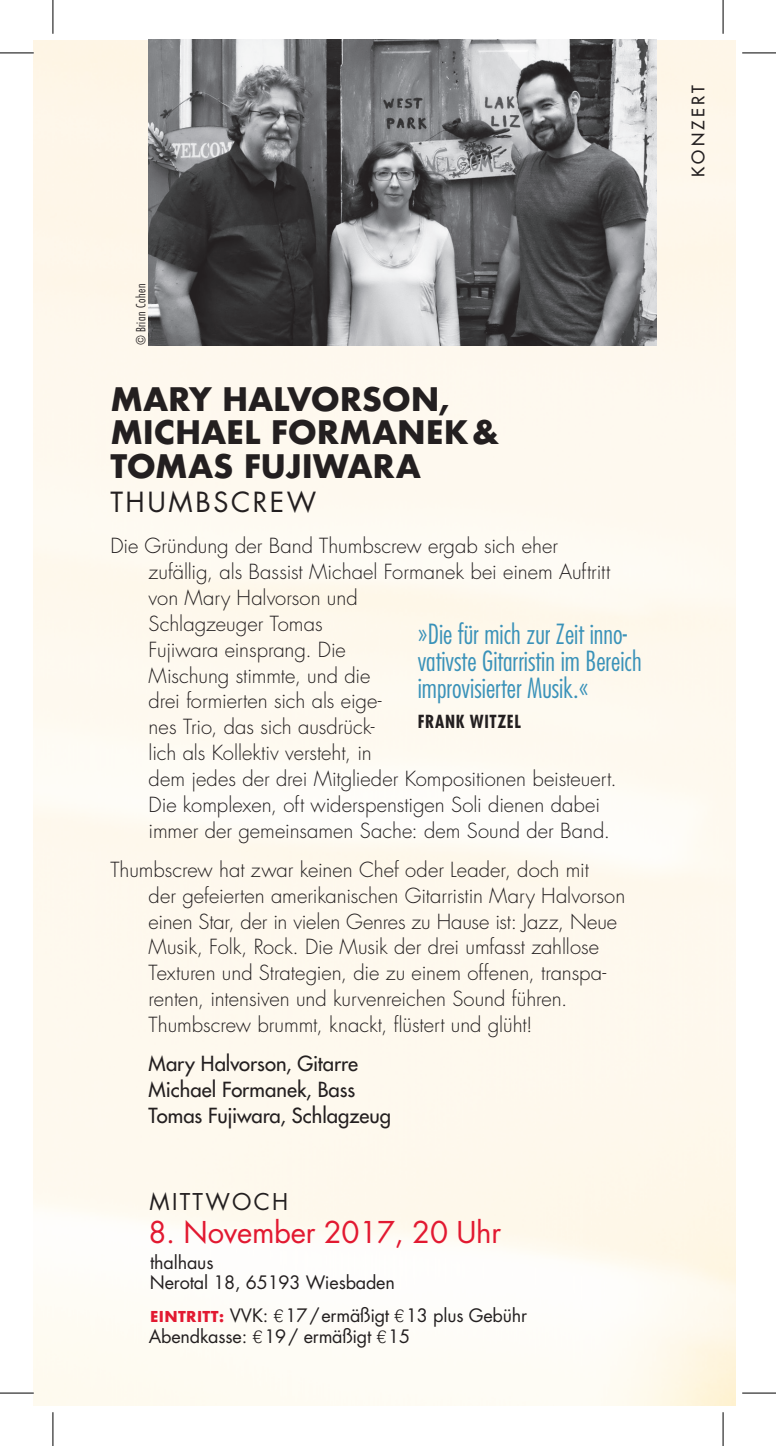
<style>
.page{position:relative;width:776px;height:1446px;background:#fff}
.page>*{position:absolute;margin:0;border:0;box-sizing:border-box;transform-origin:0 0}
.t1{font:700 31.5px/33.8px "Futura";letter-spacing:-.01em;color:#231f20}
.t2{font:29.25px "Futura";letter-spacing:-.01em;color:#e21931}
.t3{font:300 condensed 27px/27px "Futura";color:#3a92b9}
.t4{font:27px "Futura";letter-spacing:.09em;color:#231f20}
.t5{font:22.5px "Futura";letter-spacing:.1em;color:#231f20}
.t6{font:300 20.25px/25.9px "Futura";letter-spacing:-.005em;color:#231f20}
.t7{font:20.25px/25.9px "Futura";color:#231f20}
.t8{font:18px/20.2px "Futura";letter-spacing:-.01em;color:#231f20}
.t9{font:700 condensed 17.55px "Futura";letter-spacing:.035em;color:#231f20}
.t10{font:16.88px "Futura";letter-spacing:.2em;color:#231f20}
.t11{font:300 condensed 12.38px "Futura";letter-spacing:.05em;color:#231f20}
.s1{font-weight:700;font-size:14.62px;color:#e21931}
.s2{font-family:"Helvetica";font-weight:300}
</style>
<div class="page">
<img style="left:34px;top:40px;width:701px;height:1365px">
<img style="left:148px;top:39px;width:508px;height:307px">
<hr style="left:0;top:53px;width:34px;height:1px;background:#000">
<hr style="left:742px;top:53px;width:33px;height:1px;background:#000">
<hr style="left:0;top:1392px;width:34px;height:1px;background:#000">
<hr style="left:742px;top:1392px;width:33px;height:1px;background:#000">
<hr style="left:53px;top:0;width:1px;height:34px;background:#000">
<hr style="left:53px;top:1411px;width:1px;height:34px;background:#000">
<hr style="left:722px;top:0;width:1px;height:34px;background:#000">
<hr style="left:722px;top:1411px;width:1px;height:34px;background:#000">
<p class="t11" style="left:133px;top:345px;width:63px;rotate:-90deg">© Brian Cohen</p>
<h1 class="t1" style="left:110px;top:382px;width:390px">MARY HALVORSON,<br>MICHAEL FORMANEK&amp;<br>TOMAS FUJIWARA</h1>
<h3 class="t4" style="left:110px;top:483px;width:207px">THUMBSCREW</h3>
<p class="t6" style="left:149px;top:533px;width:469px;text-indent:-38px">Die Gründung der Band Thumbscrew ergab sich eher zufällig, als Bassist Michael Formanek bei einem Auftritt von Mary Halvorson und<br>Schlagzeuger Tomas<br>Fujiwara einsprang. Die<br>Mischung stimmte, und die<br>drei formierten sich als eige-<br>nes Trio, das sich ausdrück-<br>lich als Kollektiv versteht, in<br>dem jedes der drei Mitglieder Kompositionen beisteuert.<br>Die komplexen, oft widerspenstigen Soli dienen dabei immer der gemeinsamen Sache: dem Sound der Band.</p>
<p class="t6" style="left:149px;top:856px;width:478px;text-indent:-38px">Thumbscrew hat zwar keinen Chef oder Leader, doch mit<br>der gefeierten amerikanischen Gitarristin Mary Halvorson einen Star, der in vielen Genres zu Hause ist: Jazz, Neue Musik, Folk, Rock. Die Musik der drei umfasst zahllose Texturen und Strategien, die zu einem offenen, transpa&shy;renten, intensiven und kurvenreichen Sound führen.<br>Thumbscrew brummt, knackt, flüstert und glüht!</p>
<p class="t7" style="left:149px;top:1050px;width:244px">Mary Halvorson, Gitarre<br>Michael Formanek, Bass<br>Tomas Fujiwara, Schlagzeug</p>
<h3 class="t3" style="left:417px;top:620px;width:225px">»Die für mich zur Zeit inno&shy;vativste Gitarristin im Bereich improvisierter Musik.«</h3>
<p class="t9" style="left:417px;top:710px;width:105px">FRANK WITZEL</p>
<p class="t5" style="left:150px;top:1185px;width:140px">MITTWOCH</p>
<h2 class="t2" style="left:148px;top:1211px;width:354px">8. November 2017, 20 Uhr</h2>
<p class="t8" style="left:150px;top:1251px;width:246px">thalhaus<br>Nerotal 18, 65193 Wiesbaden</p>
<p class="t8" style="left:149px;top:1305px;width:380px"><span class="s1">EINTRITT:</span> VVK: <span class="s2">€</span>17/ermäßigt <span class="s2">€</span>13 plus Gebühr<br>Abendkasse: <span class="s2">€</span>19/ ermäßigt <span class="s2">€</span>15</p>
<p class="t10" style="left:687px;top:177px;width:94px;rotate:-90deg">KONZERT</p>
</div>
